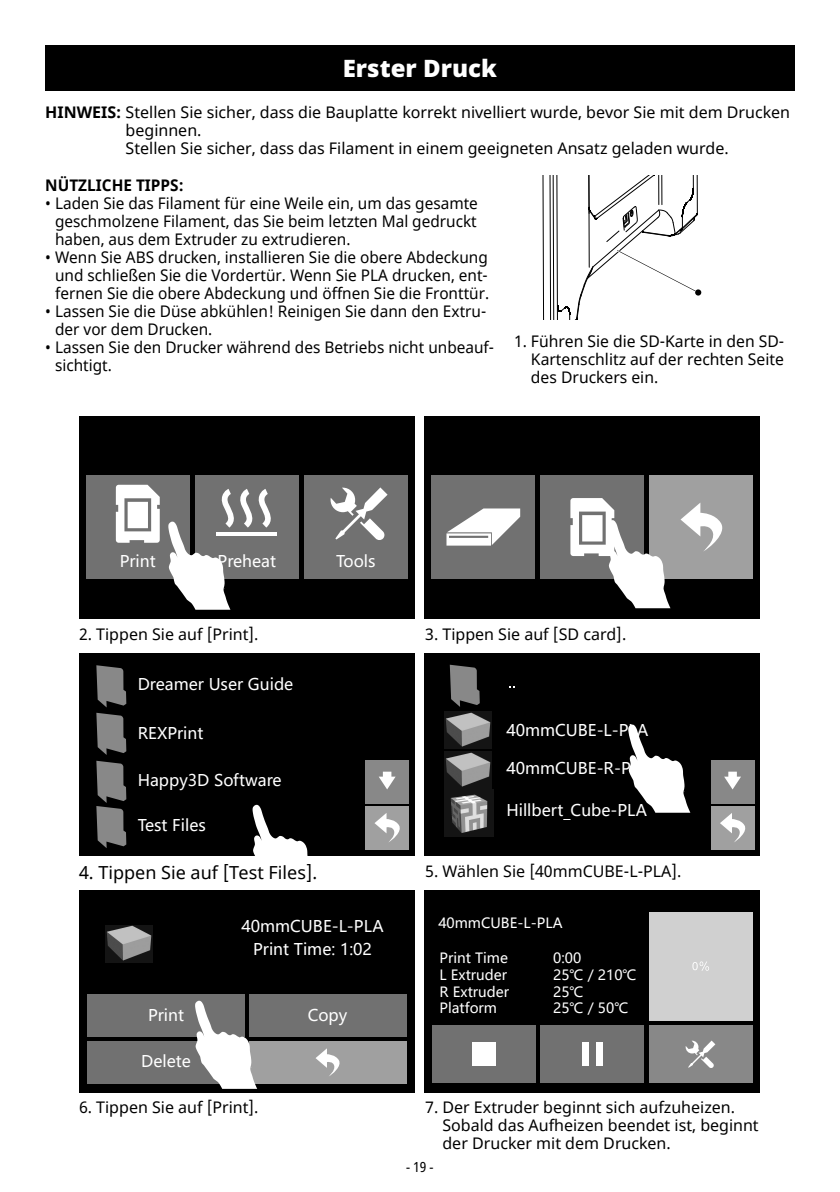
<style>
.page{position:relative;width:840px;height:1192px;background:#fff}
.page>*{position:absolute;margin:0;border:0;box-sizing:border-box;transform-origin:0 0}
.t1{font:900 24px "Noto Sans";color:#fff}
.t2{font:18px "Noto Sans";color:#000}
.t3{font:16px/18px "Noto Sans";color:#000}
.t4{font:16px/18px "Noto Sans";color:#000;text-align:justify;scale:.96 1}
.t5{font:16px "Microsoft Ya Hei";color:#fff}
.t6{font:700 16px "Noto Sans";color:#000;scale:.96 1}
.t7{font:14px/16.8px "Microsoft Ya Hei";color:#fff}
.t8{font:condensed 14px "Noto Sans";color:#000}
.s1{font-weight:700}
</style>
<div class="page">
<div style="left:79px;top:416px;width:335px;height:202px;background:#000"></div>
<div style="left:86px;top:475px;width:103px;height:103px;background:#717171"></div>
<svg style="left:116px;top:484px;width:44px;height:58px;background:#e1e1e1"></svg>
<div style="left:304px;top:475px;width:103px;height:103px;background:#717171"></div>
<div style="left:195px;top:475px;width:103px;height:103px;background:#717171"></div>
<svg style="left:330px;top:487px;width:57px;height:53px"></svg>
<hr style="left:216px;top:532px;width:61px;height:4px;background:#fff">
<div style="left:424px;top:416px;width:335px;height:202px;background:#000"></div>
<div style="left:431px;top:475px;width:104px;height:103px;background:#717171"></div>
<div style="left:649px;top:475px;width:103px;height:103px;background:#a0a0a0"></div>
<div style="left:540px;top:475px;width:103px;height:103px;background:#717171"></div>
<svg style="left:446px;top:508px;width:74px;height:37px"></svg>
<svg style="left:680px;top:503px;width:43px;height:48px"></svg>
<div style="left:79px;top:652px;width:335px;height:203px;background:#000"></div>
<svg style="left:96px;top:665px;width:30px;height:183px"></svg>
<div style="left:365px;top:806px;width:43px;height:43px;background:#a0a0a0"></div>
<div style="left:365px;top:760px;width:43px;height:43px;background:#888"></div>
<svg style="left:379px;top:771px;width:16px;height:18px"></svg>
<svg style="left:374px;top:813px;width:26px;height:29px"></svg>
<svg style="left:252px;top:804px;width:62px;height:52px"></svg>
<div style="left:424px;top:890px;width:335px;height:202px;background:#000"></div>
<div style="left:648px;top:1025px;width:103px;height:58px;background:#888"></div>
<div style="left:540px;top:1025px;width:103px;height:58px;background:#717171"></div>
<div style="left:432px;top:1025px;width:103px;height:58px;background:#717171"></div>
<div style="left:648px;top:912px;width:103px;height:108px;background:#d0d0d0"></div>
<svg style="left:692px;top:961px;width:16px;height:9px"></svg>
<div style="left:472px;top:1042px;width:23px;height:23px;background:#fff"></div>
<svg style="left:685px;top:1040px;width:30px;height:28px"></svg>
<div style="left:581px;top:1042px;width:7px;height:23px;background:#fff"></div>
<div style="left:595px;top:1042px;width:7px;height:23px;background:#fff"></div>
<div style="left:79px;top:890px;width:335px;height:202px;background:#000"></div>
<div style="left:87px;top:993px;width:157px;height:43px;background:#717171"></div>
<div style="left:249px;top:993px;width:157px;height:43px;background:#717171"></div>
<div style="left:87px;top:1041px;width:157px;height:42px;background:#717171"></div>
<div style="left:249px;top:1041px;width:157px;height:42px;background:#a0a0a0"></div>
<svg style="left:315px;top:1048px;width:25px;height:28px"></svg>
<img style="left:105px;top:925px;width:47px;height:37px">
<div style="left:424px;top:652px;width:335px;height:203px;background:#000"></div>
<svg style="left:449px;top:664px;width:30px;height:43px"></svg>
<div style="left:710px;top:806px;width:43px;height:43px;background:#a0a0a0"></div>
<div style="left:710px;top:760px;width:43px;height:43px;background:#888"></div>
<svg style="left:724px;top:771px;width:16px;height:18px"></svg>
<svg style="left:720px;top:813px;width:26px;height:29px"></svg>
<svg style="left:628px;top:724px;width:62px;height:88px"></svg>
<svg style="left:195px;top:1000px;width:62px;height:88px"></svg>
<svg style="left:168px;top:485px;width:107px;height:124px"></svg>
<svg style="left:570px;top:498px;width:100px;height:110px"></svg>
<img style="left:444px;top:711px;width:47px;height:37px">
<img style="left:444px;top:751px;width:47px;height:37px">
<img style="left:444px;top:789px;width:49px;height:47px">
<svg style="left:542px;top:175px;width:155px;height:145px"></svg>
<svg style="left:694px;top:289px;width:7px;height:7px"></svg>
<div style="left:45px;top:45px;width:749px;height:46px;background:#000"></div>
<h1 class="t1" style="left:342px;top:50px;width:155px">Erster Druck</h1>
<p class="t3" style="left:126px;top:103px;width:665px;text-indent:-80px"><span class="s1">HINWEIS:</span> Stellen Sie sicher, dass die Bauplatte korrekt nivelliert wurde, bevor Sie mit dem Drucken beginnen.<br>Stellen Sie sicher, dass das Filament in einem geeigneten Ansatz geladen wurde.</p>
<p class="t6" style="left:45px;top:174px;width:146px">NÜTZLICHE TIPPS:</p>
<p class="t4" style="left:55px;top:194px;width:442px;text-indent:-10px">• Laden Sie das Filament für eine Weile ein, um das gesamte geschmolzene Filament, das Sie beim letzten Mal gedruckt haben, aus dem Extruder zu extrudieren.</p>
<p class="t4" style="left:55px;top:248px;width:453px;text-indent:-10px">• Wenn Sie ABS drucken, installieren Sie die obere Abdeckung und schließen Sie die Vordertür. Wenn Sie PLA drucken, ent&shy;fernen Sie die obere Abdeckung und öffnen Sie die Fronttür.</p>
<p class="t4" style="left:55px;top:302px;width:450px;text-indent:-10px">• Lassen Sie die Düse abkühlen! Reinigen Sie dann den Extru&shy;der vor dem Drucken.</p>
<p class="t4" style="left:55px;top:338px;width:458px;text-indent:-10px">• Lassen Sie den Drucker während des Betriebs nicht unbeauf&shy;sichtigt.</p>
<p class="t3" style="left:530px;top:333px;width:255px;text-align:justify;text-indent:-17px">1. Führen Sie die SD-Karte in den SD-Kartenschlitz auf der rechten Seite des Druckers ein.</p>
<p class="t5" style="left:120px;top:550px;width:37px">Print</p>
<p class="t5" style="left:217px;top:550px;width:60px">Preheat</p>
<p class="t5" style="left:336px;top:550px;width:41px">Tools</p>
<p class="t3" style="left:79px;top:625px;width:181px">2. Tippen Sie auf [Print].</p>
<p class="t5" style="left:138px;top:673px;width:157px">Dreamer User Guide</p>
<p class="t5" style="left:138px;top:722px;width:67px">REXPrint</p>
<p class="t5" style="left:138px;top:769px;width:145px">Happy3D Software</p>
<p class="t5" style="left:138px;top:814px;width:70px">Test Files</p>
<p class="t2" style="left:79px;top:859px;width:240px">4. Tippen Sie auf [Test Files].</p>
<p class="t5" style="left:241px;top:915px;width:144px">40mmCUBE-L-PLA</p>
<p class="t5" style="left:148px;top:1004px;width:37px">Print</p>
<p class="t5" style="left:141px;top:1050px;width:51px">Delete</p>
<p class="t5" style="left:253px;top:938px;width:120px">Print Time: 1:02</p>
<p class="t5" style="left:307px;top:1004px;width:41px">Copy</p>
<p class="t3" style="left:79px;top:1099px;width:181px">6. Tippen Sie auf [Print].</p>
<p class="t3" style="left:425px;top:625px;width:202px">3. Tippen Sie auf [SD card].</p>
<p class="t5" style="left:506px;top:719px;width:144px">40mmCUBE-L-PLA</p>
<p class="t5" style="left:506px;top:757px;width:146px">40mmCUBE-R-PLA</p>
<p class="t5" style="left:506px;top:798px;width:142px">Hillbert_Cube-PLA</p>
<p class="t3" style="left:425px;top:862px;width:258px">5. Wählen Sie [40mmCUBE-L-PLA].</p>
<p class="t7" style="left:438px;top:913px;width:126px">40mmCUBE-L-PLA</p>
<p class="t7" style="left:553px;top:948px;width:85px">0:00<br>25℃ / 210℃<br>25℃<br>25℃ / 50℃</p>
<p class="t7" style="left:439px;top:948px;width:71px">Print Time<br>L Extruder<br>R Extruder<br>Platform</p>
<p class="t3" style="left:442px;top:1098px;width:317px;text-indent:-17px">7. Der Extruder beginnt sich aufzuheizen.<br>Sobald das Aufheizen beendet ist, beginnt der Drucker mit dem Drucken.</p>
<p class="t8" style="left:406px;top:1157px;width:29px">- 19 -</p>
</div>
